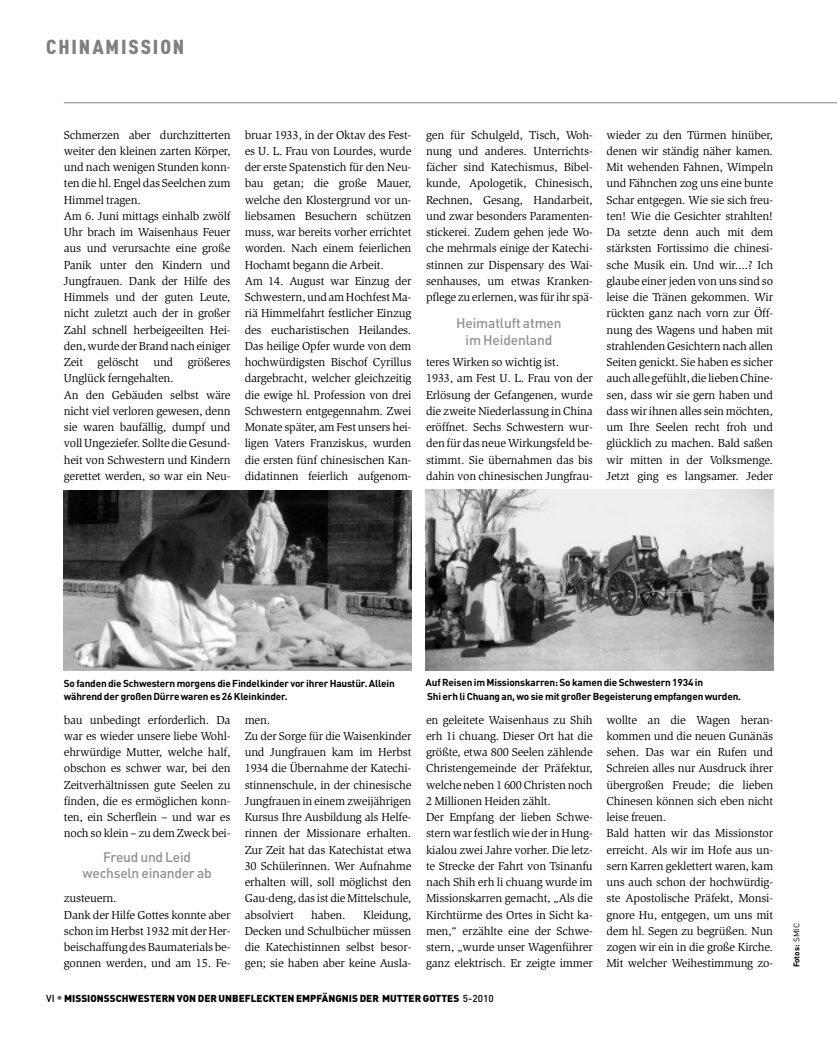
<style>
.page{position:relative;width:837px;height:1049px;background:#fff}
.page>*{position:absolute;margin:0;border:0;box-sizing:border-box;transform-origin:0 0}
.t1{font:900 20px "DIN Cond";letter-spacing:.085em;color:#808080;scale:1.1 1}
.t2{font:500 13.75px/16.2px "DIN Pro";letter-spacing:-.015em;color:#909090;text-align:center}
.t3{font:11.88px/16.2px "Slimbach Std";letter-spacing:-.015em;color:#000}
.t4{font:700 10px/13.8px "DIN Pro";letter-spacing:-.015em;color:#000}
.t5{font:900 10px "DIN Pro";color:#000}
.t6{font:700 8.12px "DIN Pro";color:#000}
.s1{font-weight:500}
.s2{font-weight:500;font-size:12.5px;color:#666}
.s3{font-weight:400}
</style>
<div class="page">
<img style="left:425px;top:490px;width:347px;height:180px">
<img style="left:64px;top:490px;width:347px;height:180px">
<hr style="left:64px;top:102px;width:772px;height:1px;background:#808080">
<h1 class="t1" style="left:46px;top:35px;width:127px">CHINAMISSION</h1>
<p class="t3" style="left:64px;top:127px;width:168px">Schmerzen aber durchzitterten weiter den kleinen zarten Körper, und nach wenigen Stunden konn&shy;ten die hl. Engel das Seelchen zum<br>Himmel tragen.<br>Am 6. Juni mittags einhalb zwölf<br>Uhr brach im Waisenhaus Feuer aus und verursachte eine große<br>Panik unter den Kindern und<br>Jungfrauen. Dank der Hilfe des<br>Himmels und der guten Leute, nicht zuletzt auch der in großer<br>Zahl schnell herbeigeeilten Hei&shy;den,wurdederBrandnacheiniger<br>Zeit gelöscht und größeres<br>Unglück ferngehalten.<br>An den Gebäuden selbst wäre nicht viel verloren gewesen, denn sie waren baufällig, dumpf und voll Ungeziefer. Sollte die Gesund&shy;heit von Schwestern und Kindern gerettet werden, so war ein Neu-</p>
<p class="t3" style="left:244px;top:127px;width:168px">bruar 1933, in der Oktav des Fest&shy;es U. L. Frau von Lourdes, wurde der erste Spatenstich für den Neu&shy;bau getan; die große Mauer, welche den Klostergrund vor un&shy;liebsamen Besuchern schützen muss, war bereits vorher errichtet worden. Nach einem feierlichen<br>Hochamt begann die Arbeit.<br>Am 14. August war Einzug der<br>Schwestern,undamHochfestMa&shy;riä Himmelfahrt festlicher Einzug des eucharistischen Heilandes.<br>Das heilige Opfer wurde von dem hochwürdigsten Bischof Cyrillus dargebracht, welcher gleichzeitig die ewige hl. Profession von drei<br>Schwestern entgegennahm. Zwei<br>Monate später, am Fest unsers hei&shy;ligen Vaters Franziskus, wurden die ersten fünf chinesischen Kan&shy;didatinnen feierlich aufgenom-</p>
<p class="t3" style="left:426px;top:127px;width:168px;text-align:justify">gen für Schulgeld, Tisch, Woh&shy;nung und anderes. Unterrichts&shy;fächer sind Katechismus, Bibel&shy;kunde, Apologetik, Chinesisch, Rechnen, Gesang, Handarbeit, und zwar besonders Paramenten&shy;stickerei. Zudem gehen jede Wo&shy;che mehrmals einige der Katechi&shy;stinnen zur Dispensary des Wai&shy;senhauses, um etwas Kranken&shy;pflege zuerlernen,was fürihr spä-</p>
<p class="t2" style="left:456px;top:315px;width:107px">Heimatluft atmen im Heidenland</p>
<p class="t3" style="left:426px;top:355px;width:168px">teres Wirken so wichtig ist.<br>1933, am Fest U. L. Frau von der<br>Erlösung der Gefangenen, wurde die zweite Niederlassung in China eröffnet. Sechs Schwestern wur&shy;denfürdasneueWirkungsfeldbe&shy;stimmt. Sie übernahmen das bis dahin von chinesischen Jungfrau-</p>
<p class="t3" style="left:606px;top:127px;width:168px;text-align:justify">wieder zu den Türmen hinüber, denen wir ständig näher kamen.<br>Mit wehenden Fahnen, Wimpeln und Fähnchen zog uns eine bunte Schar entgegen. Wie sie sich freu&shy;ten! Wie die Gesichter strahlten!<br>Da setzte denn auch mit dem stärksten Fortissimo die chinesi&shy;sche Musik ein. Und wir....? Ich glaube einer jeden von uns sind so leise die Tränen gekommen. Wir rückten ganz nach vorn zur Öff&shy;nung des Wagens und haben mit strahlenden Gesichtern nach allen Seiten genickt. Sie haben es sicher auchalle gefühlt,die liebenChine&shy;sen, dass wir sie gern haben und dass wir ihnen alles sein möchten, um Ihre Seelen recht froh und glücklich zu machen. Bald saßen wir mitten in der Volksmenge.<br>Jetzt ging es langsamer. Jeder</p>
<p class="t4" style="left:64px;top:676px;width:332px">So fanden die Schwestern morgens die Findelkinder vor ihrer Haustür. Allein während der großen Dürre waren es 26 Kleinkinder.</p>
<p class="t4" style="left:425px;top:675px;width:317px">Auf Reisen im Missionskarren:So kamen die Schwestern 1934 in<br>Shi erh li Chuang an, wo sie mit großer Begeisterungempfangen wurden.</p>
<p class="t3" style="left:64px;top:712px;width:168px;text-align:justify">bau unbedingt erforderlich. Da war es wieder unsere liebe Wohl&shy;ehrwürdige Mutter, welche half, obschon es schwer war, bei den Zeitverhältnissen gute Seelen zu finden, die es ermöglichen konn&shy;ten, ein Scherflein – und war es noch so klein – zu dem Zweck bei-</p>
<p class="t2" style="left:83px;top:849px;width:130px">Freud und Leid wechseln einander ab</p>
<p class="t3" style="left:64px;top:891px;width:168px">zusteuern.<br>Dank der Hilfe Gottes konnte aber schon im Herbst 1932 mit der Her&shy;beischaffungdesBaumaterialsbe&shy;gonnen werden, und am 15. Fe-</p>
<p class="t3" style="left:244px;top:712px;width:168px">men.<br>Zu der Sorge für die Waisenkinder und Jungfrauen kam im Herbst<br>1934 die Übernahme der Katechi&shy;stinnenschule, in der chinesische<br>Jungfrauen in einem zweijährigen<br>Kursus Ihre Ausbildung als Helfe&shy;rinnen der Missionare erhalten.<br>Zur Zeit hat das Katechistat etwa<br>30 Schülerinnen. Wer Aufnahme erhalten will, soll möglichst den<br>Gau-deng,das istdieMittelschule, absolviert</p>
<p class="t3" style="left:244px;top:907px;width:168px;text-align:justify;text-indent:118px">Kleidung, Decken und Schulbücher müssen die Katechistinnen selbst besor&shy;gen; sie haben aber keine Ausla-</p>
<p class="t3" style="left:311px;top:907px;width:36px">haben.</p>
<p class="t3" style="left:426px;top:712px;width:168px">en geleitete Waisenhaus zu Shih erh 1i chuang. Dieser Ort hat die größte, etwa 800 Seelen zählende<br>Christengemeinde der Präfektur, welche neben 1 600 Christen noch<br>2 Millionen Heiden zählt.<br>Der Empfang der lieben Schwe&shy;stern war festlich wie der in Hung&shy;kialou zwei Jahre vorher. Die letz&shy;te Strecke der Fahrt von Tsinanfu nach Shih erh li chuang wurde im<br>Missionskarren gemacht, „Als die<br>Kirchtürme des Ortes in Sicht ka&shy;men,“ erzählte eine der Schwe&shy;stern, „wurde unser Wagenführer ganz elektrisch. Er zeigte immer</p>
<p class="t5" style="left:46px;top:992px;width:449px"><span class="s1">VI</span> <span class="s2">•</span>MISSIONSSCHWESTERN VON DER UNBEFLECKTEN EMPFÄNGNIS DER MUTTER GOTTES <span class="s1">5-2010</span></p>
<p class="t3" style="left:606px;top:712px;width:168px">wollte an die Wagen heran&shy;kommen und die neuen Gunänäs sehen. Das war ein Rufen und<br>Schreien alles nur Ausdruck ihrer übergroßen Freude; die lieben<br>Chinesen können sich eben nicht leise freuen.<br>Bald hatten wir das Missionstor erreicht. Als wir im Hofe aus un&shy;sern Karren geklettert waren, kam uns auch schon der hochwürdig&shy;ste Apostolische Präfekt, Monsi&shy;gnore Hu, entgegen, um uns mit dem hl. Segen zu begrüßen. Nun zogen wir ein in die große Kirche.<br>Mit welcher Weihestimmung zo-</p>
<p class="t6" style="left:791px;top:967px;width:46px;rotate:-90deg">Fotos: <span class="s3">SMIC</span></p>
</div>
